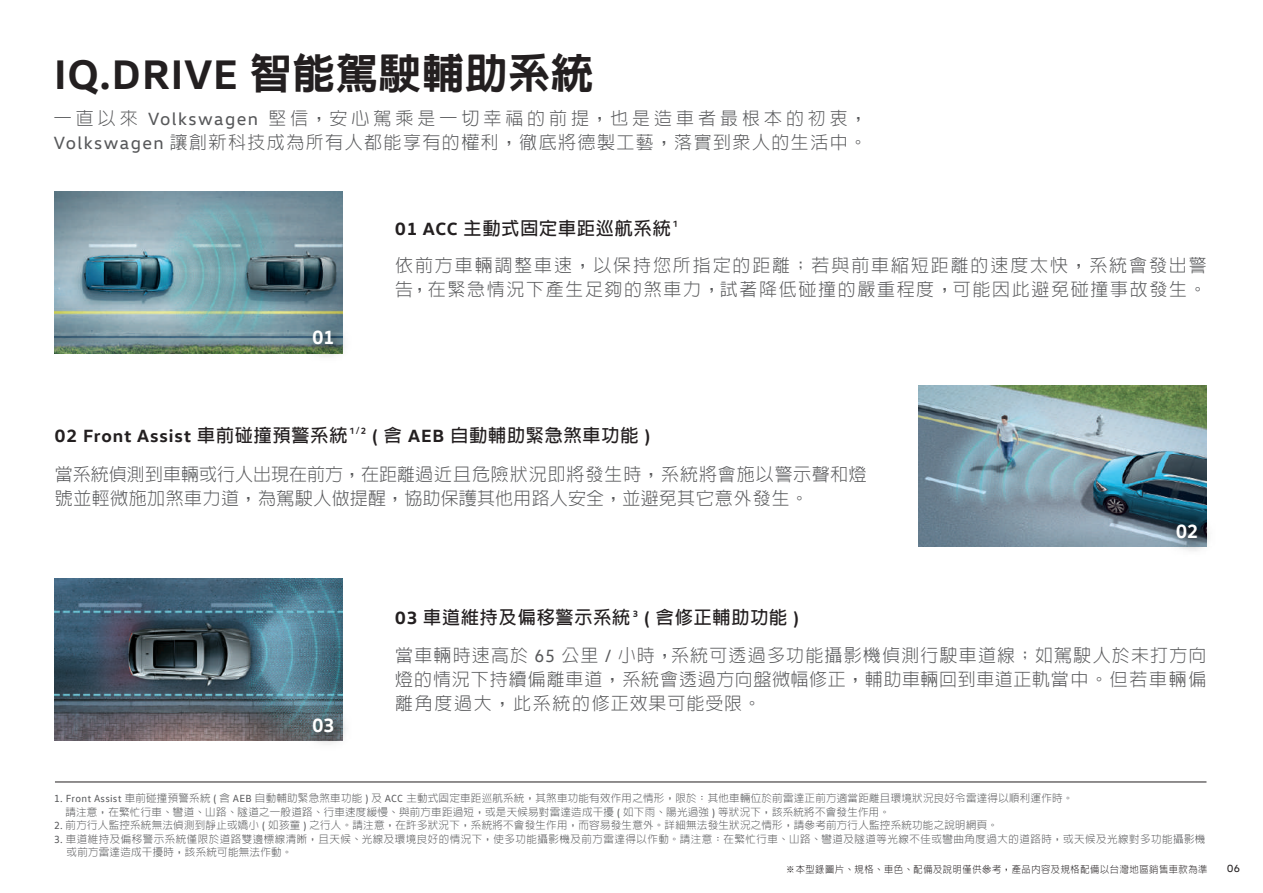
<style>
.page{position:relative;width:1263px;height:893px;background:#fff}
.page>*{position:absolute;margin:0;border:0;box-sizing:border-box;transform-origin:0 0}
.t1{font:700 42px "VW Head";letter-spacing:.025em;color:#231f20}
.t2{font:700 19.5px "VW Head";color:#fff;scale:.95 1}
.t3{font:300 18px/24px "AR Hei B5";letter-spacing:.065em;color:#57585a}
.t4{font:300 18px/39px "AR Hei B5";letter-spacing:.025em;color:#57585a}
.t5{font:300 18px/37.5px "AR Hei B5";letter-spacing:.105em;color:#57585a}
.t6{font:300 18px "AR Hei B5";letter-spacing:.09em;color:#57585a}
.t7{font:300 10.5px/13.5px "AR Hei B5";letter-spacing:.025em;color:#57585a}
.t8{font:300 10.5px/13.5px "AR Hei B5";letter-spacing:.045em;color:#57585a}
.t9{font:10.5px "VW Head";color:#231f20}
.t10{font:300 9.75px "AR Hei B5";letter-spacing:.06em;color:#231f20;scale:.95 1}
.s1{font-family:"AR Hei B5";font-weight:800}
.s2{font-family:"VW Head";font-weight:400}
.s3{font-family:"VW Head";font-weight:700;color:#231f20}
.s4{font-weight:700;color:#231f20}
.s5{font-family:"VW Text";font-weight:400;color:#231f20}
.s6{font-family:"VW Text";font-weight:400}
</style>
<div class="page">
<img style="left:55px;top:191px;width:288px;height:162px">
<img style="left:919px;top:385px;width:288px;height:162px">
<hr style="left:55px;top:782px;width:1151px;height:1px;background:#231f20">
<img style="left:296px;top:311px;width:48px;height:46px">
<img style="left:1160px;top:505px;width:49px;height:46px">
<img style="left:55px;top:579px;width:288px;height:161px">
<img style="left:296px;top:699px;width:50px;height:46px">
<h1 class="t1" style="left:54px;top:47px;width:541px">IQ.DRIVE <span class="s1">智能駕駛輔助系統</span></h1>
<h3 class="t3" style="left:54px;top:106px;width:815px">一直以來 <span class="s2">Volkswagen</span> 堅信，安心駕乘是一切幸福的前提，也是造車者最根本的初衷，<br><span class="s2">Volkswagen</span> 讓創新科技成為所有人都能享有的權利，徹底將德製工藝，落實到眾人的生活中。</h3>
<h2 class="t2" style="left:312px;top:325px;width:25px">01</h2>
<h3 class="t5" style="left:395px;top:209px;width:813px"><span class="s3">01 ACC</span> <span class="s4">主動式固定車距巡航系統</span><span class="s5">1<br></span>依前方車輛調整車速，以保持您所指定的距離；若與前車縮短距離的速度太快，系統會發出警</h3>
<h3 class="t6" style="left:395px;top:281px;width:813px">告，在緊急情況下產生足夠的煞車力，試著降低碰撞的嚴重程度，可能因此避免碰撞事故發生。</h3>
<h3 class="t4" style="left:55px;top:415px;width:813px"><span class="s3">02 Front Assist</span> <span class="s4">車前碰撞預警系統</span><span class="s5">1</span><sup>/</sup><span class="s5">2</span> <span class="s3">(</span> <span class="s4">含</span> <span class="s3">AEB</span> <span class="s4">自動輔助緊急煞車功能</span> <span class="s3">)<br></span>當系統偵測到車輛或行人出現在前方，在距離過近且危險狀況即將發生時，系統將會施以警示聲和燈</h3>
<h3 class="t4" style="left:55px;top:478px;width:755px">號並輕微施加煞車力道，為駕駛人做提醒，協助保護其他用路人安全，並避免其它意外發生。</h3>
<h2 class="t2" style="left:1176px;top:519px;width:25px">02</h2>
<h2 class="t2" style="left:312px;top:712px;width:25px">03</h2>
<h3 class="t3" style="left:395px;top:598px;width:813px;line-height:37.5px"><span class="s3">03</span> <span class="s4">車道維持及偏移警示系統</span><span class="s5">3</span> <span class="s3">(</span> <span class="s4">含修正輔助功能</span> <span class="s3">)<br></span>當車輛時速高於 <span class="s6">65</span> 公里 <span class="s6">/</span> 小時，系統可透過多功能攝影機偵測行駛車道線；如駕駛人於未打方向</h3>
<h3 class="t3" style="left:395px;top:667px;width:813px">燈的情況下持續偏離車道，系統會透過方向盤微幅修正，輔助車輛回到車道正軌當中。但若車輛偏離角度過大，此系統的修正效果可能受限。</h3>
<p class="t7" style="left:65px;top:792px;width:1009px;text-indent:-11px"><span class="s6">1. Front Assist</span> 車前碰撞預警系統 <span class="s6">(</span> 含 <span class="s6">AEB</span> 自動輔助緊急煞車功能 <span class="s6">)</span> 及 <span class="s6">ACC</span> 主動式固定車距巡航系統，其煞車功能有效作用之情形，限於：其他車輛位於前雷達正前方適當距離且環境狀況良好令雷達得以順利運作時。請注意，在繁忙行車、彎道、山路、隧道之一般道路、行車速度緩慢、與前方車距過短，或是天候易對雷達造成干擾 <span class="s6">(</span> 如下雨、陽光過強 <span class="s6">)</span> 等狀況下，該系統將不會發生作用。</p>
<p class="t7" style="left:54px;top:819px;width:945px"><span class="s6">2.</span> 前方行人監控系統無法偵測到靜止或嬌小 <span class="s6">(</span> 如孩童 <span class="s6">)</span> 之行人。請注意，在許多狀況下，系統將不會發生作用，而容易發生意外。詳細無法發生狀況之情形，請參考前方行人監控系統功能之說明網頁。</p>
<p class="t8" style="left:67px;top:832px;width:1140px;text-indent:-12px"><span class="s6">3.</span> 車道維持及偏移警示系統僅限於道路雙邊標線清晰，且天候、光線及環境良好的情況下，使多功能攝影機及前方雷達得以作動。請注意：在繁忙行車、山路、彎道及隧道等光線不佳或彎曲角度過大的道路時，或天候及光線對多功能攝影機或前方雷達造成干擾時，該系統可能無法作動。</p>
<p class="t10" style="left:786px;top:864px;width:445px">※本型錄圖片、規格、車色、配備及說明僅供參考，產品內容及規格配備以台灣地區銷售車款為準</p>
<p class="t9" style="left:1227px;top:862px;width:14px">06</p>
</div>
